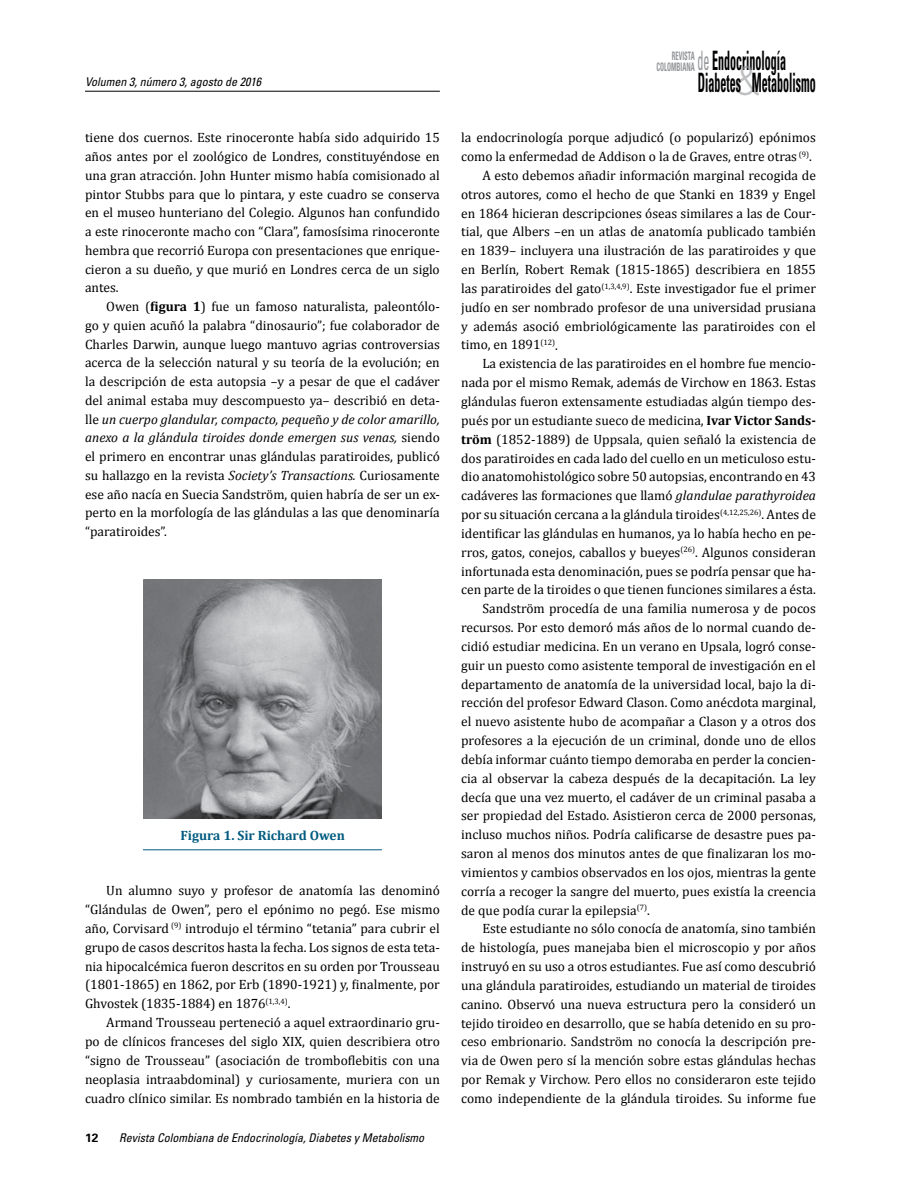
<style>
.page{position:relative;width:918px;height:1188px;background:#fff}
.page>*{position:absolute;margin:0;border:0;box-sizing:border-box;transform-origin:0 0}
.t1{font:700 condensed 26.7px/21.5px "Univers";color:#000;scale:.45 1}
.t2{font:13.5px/18.8px "Cambria";color:#000;text-align:justify}
.t3{font:700 13.5px "Cambria";color:#005b7f}
.t4{font:italic condensed 12px "Univers";color:#000}
.t5{font:700 12px "Univers";color:#000}
.t6{font:700 condensed 11.7px/10.5px "Univers";color:#939598;text-align:right;scale:.56 1}
.s1{font-weight:700}
.s2{font-style:italic}
.s3{font-weight:400;color:#939598}
.s4{font-family:"Akzidenz Grotesk BE";font-weight:300;font-stretch:normal;font-size:40.65px;color:#939598}
</style>
<div class="page">
<hr style="left:85px;top:91px;width:355px;height:1px;background:#000">
<img style="left:143px;top:580px;width:239px;height:238px">
<hr style="left:143px;top:849px;width:239px;height:1px;background:#005b7f">
<p class="t4" style="left:85px;top:74px;width:178px">Volumen 3, número 3, agosto de 2016</p>
<p class="t2" style="left:85px;top:128px;width:356px">tiene dos cuernos. Este rinoceronte había sido adquirido 15 años antes por el zoológico de Londres, constituyéndose en una gran atracción. John Hunter mismo había comisionado al pintor Stubbs para que lo pintara, y este cuadro se conserva en el museo hunteriano del Colegio. Algunos han confundido a este rinoceronte macho con “Clara”, famosísima rinoceronte hembra que recorrió Europa con presentaciones que enrique&shy;cieron a su dueño, y que murió en Londres cerca de un siglo antes.</p>
<p class="t2" style="left:85px;top:297px;width:356px;text-indent:21px">Owen (<span class="s1">figura 1</span>) fue un famoso naturalista, paleontólo&shy;go y quien acuñó la palabra “dinosaurio”; fue colaborador de Charles Darwin, aunque luego mantuvo agrias controversias acerca de la selección natural y su teoría de la evolución; en la descripción de esta autopsia –y a pesar de que el cadáver del animal estaba muy descompuesto ya– describió en deta&shy;lle <span class="s2">un cuerpo glandular, compacto, peque</span>ñ<span class="s2">o y de color amarillo, anexo a la gl</span>á<span class="s2">ndula tiroides donde emergen sus venas,</span> siendo el primero en encontrar unas glándulas paratiroides, publicó su hallazgo en la revista <span class="s2">Society’s Transactions.</span> Curiosamente ese año nacía en Suecia Sandström, quien habría de ser un ex&shy;perto en la morfología de las glándulas a las que denominaría “paratiroides”.</p>
<p class="t3" style="left:180px;top:826px;width:166px">Figura 1. Sir Richard Owen</p>
<p class="t2" style="left:85px;top:881px;width:356px;text-indent:21px">Un alumno suyo y profesor de anatomía las denominó “Glándulas de Owen”, pero el epónimo no pegó. Ese mismo año, Corvisard <sup>(9)</sup> introdujo el término “tetania” para cubrir el grupo de casos descritos hasta la fecha. Los signos de esta teta&shy;nia hipocalcémica fueron descritos en su orden por Trousseau (1801-1865) en 1862, por Erb (1890-1921) y, finalmente, por Ghvostek (1835-1884) en 1876<sup>(1,3,4)</sup>.</p>
<p class="t2" style="left:85px;top:1013px;width:356px;text-indent:21px">Armand Trousseau perteneció a aquel extraordinario gru&shy;po de clínicos franceses del siglo XIX, quien describiera otro “signo de Trousseau” (asociación de tromboflebitis con una neoplasia intraabdominal) y curiosamente, muriera con un cuadro clínico similar. Es nombrado también en la historia de</p>
<p class="t5" style="left:85px;top:1130px;width:15px">12</p>
<p class="t4" style="left:119px;top:1130px;width:307px">Revista Colombiana de Endocrinología, Diabetes y Metabolismo</p>
<p class="t6" style="left:657px;top:51px;width:70px">Revista colombiana</p>
<h1 class="t1" style="left:697px;top:50px;width:265px"><span class="s3">de</span> Endocrinología<br>Diabetes<span class="s4">&amp;</span>Metabolismo</h1>
<p class="t2" style="left:461px;top:128px;width:356px">la endocrinología porque adjudicó (o popularizó) epónimos</p>
<p class="t2" style="left:461px;top:147px;width:352px">como la enfermedad de Addison o la de Graves, entre otras <sup>(9)</sup>.</p>
<p class="t2" style="left:482px;top:166px;width:335px">A esto debemos añadir información marginal recogida de</p>
<p class="t2" style="left:461px;top:185px;width:356px">otros autores, como el hecho de que Stanki en 1839 y Engel</p>
<p class="t2" style="left:461px;top:204px;width:356px">en 1864 hicieran descripciones óseas similares a las de Cour-</p>
<p class="t2" style="left:461px;top:222px;width:356px">tial, que Albers –en un atlas de anatomía publicado también</p>
<p class="t2" style="left:461px;top:241px;width:356px">en 1839– incluyera una ilustración de las paratiroides y que</p>
<p class="t2" style="left:461px;top:260px;width:356px">en Berlín, Robert Remak (1815-1865) describiera en 1855</p>
<p class="t2" style="left:461px;top:279px;width:356px">las paratiroides del gato<sup>(1,3,4,9)</sup>. Este investigador fue el primer</p>
<p class="t2" style="left:461px;top:298px;width:356px">judío en ser nombrado profesor de una universidad prusiana</p>
<p class="t2" style="left:461px;top:317px;width:356px">y además asoció embriológicamente las paratiroides con el</p>
<p class="t2" style="left:461px;top:335px;width:98px">timo, en 1891<sup>(12)</sup>.</p>
<p class="t2" style="left:482px;top:354px;width:335px">La existencia de las paratiroides en el hombre fue mencio-</p>
<p class="t2" style="left:461px;top:373px;width:356px">nada por el mismo Remak, además de Virchow en 1863. Estas</p>
<p class="t2" style="left:461px;top:392px;width:356px">glándulas fueron extensamente estudiadas algún tiempo des-</p>
<p class="t2" style="left:461px;top:411px;width:356px">pués por un estudiante sueco de medicina, <span class="s1">Ivar Victor Sands-</span></p>
<p class="t2" style="left:461px;top:430px;width:356px"><span class="s1">tröm</span> (1852-1889) de Uppsala, quien señaló la existencia de</p>
<p class="t2" style="left:461px;top:448px;width:356px">dos paratiroides en cada lado del cuello en un meticuloso estu-</p>
<p class="t2" style="left:461px;top:467px;width:356px">dio anatomohistológico sobre 50 autopsias, encontrando en 43</p>
<p class="t2" style="left:461px;top:486px;width:356px">cadáveres las formaciones que llamó <span class="s2">glandulae parathyroidea</span></p>
<p class="t2" style="left:461px;top:505px;width:356px">por su situación cercana a la glándula tiroides<sup>(4,12,25,26)</sup>. Antes de</p>
<p class="t2" style="left:461px;top:524px;width:356px">identificar las glándulas en humanos, ya lo había hecho en pe-</p>
<p class="t2" style="left:461px;top:543px;width:356px">rros, gatos, conejos, caballos y bueyes<sup>(26)</sup>. Algunos consideran</p>
<p class="t2" style="left:461px;top:562px;width:356px">infortunada esta denominación, pues se podría pensar que ha-</p>
<p class="t2" style="left:461px;top:580px;width:356px">cen parte de la tiroides o que tienen funciones similares a ésta.</p>
<p class="t2" style="left:482px;top:599px;width:335px">Sandström procedía de una familia numerosa y de pocos</p>
<p class="t2" style="left:461px;top:618px;width:356px">recursos. Por esto demoró más años de lo normal cuando de-</p>
<p class="t2" style="left:461px;top:637px;width:356px">cidió estudiar medicina. En un verano en Upsala, logró conse-</p>
<p class="t2" style="left:461px;top:656px;width:356px">guir un puesto como asistente temporal de investigación en el</p>
<p class="t2" style="left:461px;top:675px;width:356px">departamento de anatomía de la universidad local, bajo la di-</p>
<p class="t2" style="left:461px;top:693px;width:356px">rección del profesor Edward Clason. Como anécdota marginal,</p>
<p class="t2" style="left:461px;top:712px;width:356px">el nuevo asistente hubo de acompañar a Clason y a otros dos</p>
<p class="t2" style="left:461px;top:731px;width:356px">profesores a la ejecución de un criminal, donde uno de ellos</p>
<p class="t2" style="left:461px;top:750px;width:356px">debía informar cuánto tiempo demoraba en perder la concien-</p>
<p class="t2" style="left:461px;top:769px;width:356px">cia al observar la cabeza después de la decapitación. La ley</p>
<p class="t2" style="left:461px;top:787px;width:356px">decía que una vez muerto, el cadáver de un criminal pasaba a</p>
<p class="t2" style="left:461px;top:806px;width:356px">ser propiedad del Estado. Asistieron cerca de 2000 personas,</p>
<p class="t2" style="left:461px;top:825px;width:356px">incluso muchos niños. Podría calificarse de desastre pues pa-</p>
<p class="t2" style="left:461px;top:844px;width:356px">saron al menos dos minutos antes de que finalizaran los mo-</p>
<p class="t2" style="left:461px;top:863px;width:356px">vimientos y cambios observados en los ojos, mientras la gente</p>
<p class="t2" style="left:461px;top:882px;width:356px">corría a recoger la sangre del muerto, pues existía la creencia</p>
<p class="t2" style="left:461px;top:900px;width:190px">de que podía curar la epilepsia<sup>(7)</sup>.</p>
<p class="t2" style="left:482px;top:919px;width:335px">Este estudiante no sólo conocía de anatomía, sino también</p>
<p class="t2" style="left:461px;top:938px;width:356px">de histología, pues manejaba bien el microscopio y por años</p>
<p class="t2" style="left:461px;top:957px;width:356px">instruyó en su uso a otros estudiantes. Fue así como descubrió</p>
<p class="t2" style="left:461px;top:976px;width:356px">una glándula paratiroides, estudiando un material de tiroides</p>
<p class="t2" style="left:461px;top:995px;width:356px">canino. Observó una nueva estructura pero la consideró un</p>
<p class="t2" style="left:461px;top:1014px;width:356px">tejido tiroideo en desarrollo, que se había detenido en su pro-</p>
<p class="t2" style="left:461px;top:1032px;width:356px">ceso embrionario. Sandström no conocía la descripción pre-</p>
<p class="t2" style="left:461px;top:1051px;width:356px">via de Owen pero sí la mención sobre estas glándulas hechas</p>
<p class="t2" style="left:461px;top:1070px;width:356px">por Remak y Virchow. Pero ellos no consideraron este tejido</p>
<p class="t2" style="left:461px;top:1089px;width:356px">como independiente de la glándula tiroides. Su informe fue</p>
</div>
